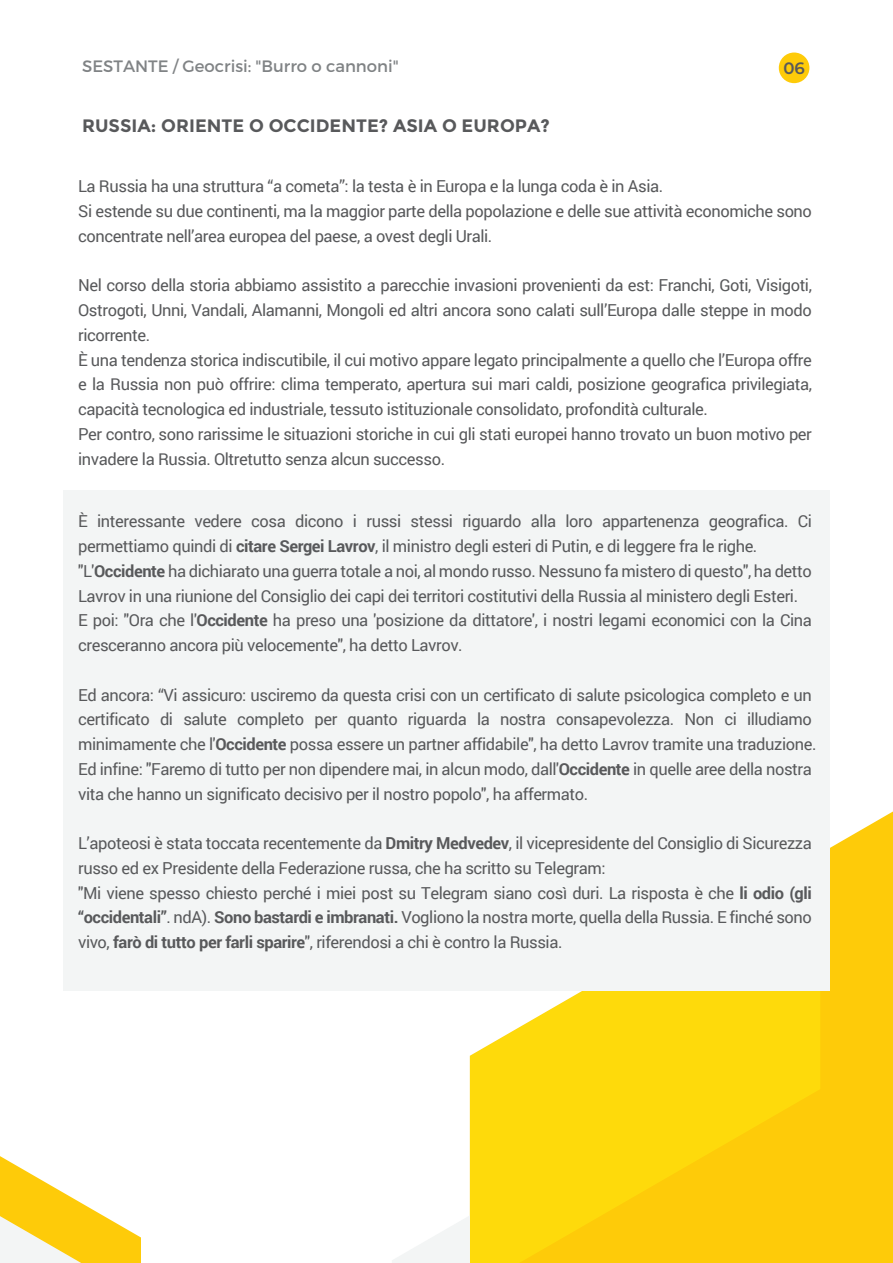
<style>
.page{position:relative;width:893px;height:1263px;background:#fff}
.page>*{position:absolute;margin:0;border:0;box-sizing:border-box;transform-origin:0 0}
.t1{font:700 18px "Montserrat";color:#58595b}
.t2{font:16.5px/24.8px "Roboto";letter-spacing:-.025em;color:#58595b}
.t3{font:16.5px "Montserrat";color:#808385}
.t4{font:600 16.5px "Montserrat";color:#58595b}
.s1{font-weight:700}
</style>
<div class="page">
<div style="left:779px;top:53px;width:30px;height:30px;background:#fecb09;border-radius:50%"></div>
<svg style="left:0;top:1156px;width:140px;height:107px"></svg>
<div style="left:820px;top:809px;width:73px;height:454px;background:#fecb09"></div>
<svg style="left:470px;top:990px;width:350px;height:273px;background:#fdd714"></svg>
<svg style="left:392px;top:1215px;width:78px;height:48px"></svg>
<div style="left:63px;top:490px;width:766px;height:500px;background:#f3f5f5"></div>
<p class="t3" style="left:82px;top:56px;width:318px">SESTANTE / Geocrisi: "Burro o cannoni"</p>
<p class="t1" style="left:82px;top:115px;width:469px">RUSSIA: ORIENTE O OCCIDENTE? ASIA O EUROPA?</p>
<p class="t4" style="left:783px;top:56px;width:23px">06</p>
<p class="t2" style="left:78px;top:173px;width:735px">La Russia ha una struttura “a cometa”: la testa è in Europa e la lunga coda è in Asia.<br>Si estende su due continenti, ma la maggior parte della popolazione e delle sue attività economiche sono concentrate nell’area europea del paese, a ovest degli Urali.</p>
<p class="t2" style="left:78px;top:272px;width:735px">Nel corso della storia abbiamo assistito a parecchie invasioni provenienti da est: Franchi, Goti, Visigoti, Ostrogoti, Unni, Vandali, Alamanni, Mongoli ed altri ancora sono calati sull’Europa dalle steppe in modo ricorrente.<br>È una tendenza storica indiscutibile, il cui motivo appare legato principalmente a quello che l’Europa offre e la Russia non può offrire: clima temperato, apertura sui mari caldi, posizione geografica privilegiata, capacità tecnologica ed industriale, tessuto istituzionale consolidato, profondità culturale.<br>Per contro, sono rarissime le situazioni storiche in cui gli stati europei hanno trovato un buon motivo per invadere la Russia. Oltretutto senza alcun successo.</p>
<p class="t2" style="left:78px;top:508px;width:735px">È interessante vedere cosa dicono i russi stessi riguardo alla loro appartenenza geografica. Ci permettiamo quindi di <span class="s1">citare Sergei Lavrov</span>, il ministro degli esteri di Putin, e di leggere fra le righe. "L'<span class="s1">Occidente</span> ha dichiarato una guerra totale a noi, al mondo russo. Nessuno fa mistero di questo", ha detto Lavrov in una riunione del Consiglio dei capi dei territori costitutivi della Russia al ministero degli Esteri.<br>E poi: "Ora che l'<span class="s1">Occidente</span> ha preso una 'posizione da dittatore', i nostri legami economici con la Cina cresceranno ancora più velocemente", ha detto Lavrov.</p>
<p class="t2" style="left:78px;top:682px;width:740px">Ed ancora: “Vi assicuro: usciremo da questa crisi con un certificato di salute psicologica completo e un certificato di salute completo per quanto riguarda la nostra consapevolezza. Non ci illudiamo minimamente che l'<span class="s1">Occidente</span> possa essere un partner affidabile", ha detto Lavrov tramite una traduzione.<br>Ed infine: "Faremo di tutto per non dipendere mai, in alcun modo, dall'<span class="s1">Occidente</span> in quelle aree della nostra vita che hanno un significato decisivo per il nostro popolo", ha affermato.</p>
<p class="t2" style="left:78px;top:830px;width:735px">L’apoteosi è stata toccata recentemente da <span class="s1">Dmitry Medvedev</span>, il vicepresidente del Consiglio di Sicurezza russo ed ex Presidente della Federazione russa, che ha scritto su Telegram:<br>"Mi viene spesso chiesto perché i miei post su Telegram siano così duri. La risposta è che <span class="s1">li odio (gli “occidentali”</span>. ndA). <span class="s1">Sono bastardi e imbranati.</span> Vogliono la nostra morte, quella della Russia. E finché sono vivo, <span class="s1">farò di tutto per farli sparire</span>", riferendosi a chi è contro la Russia.</p>
</div>
